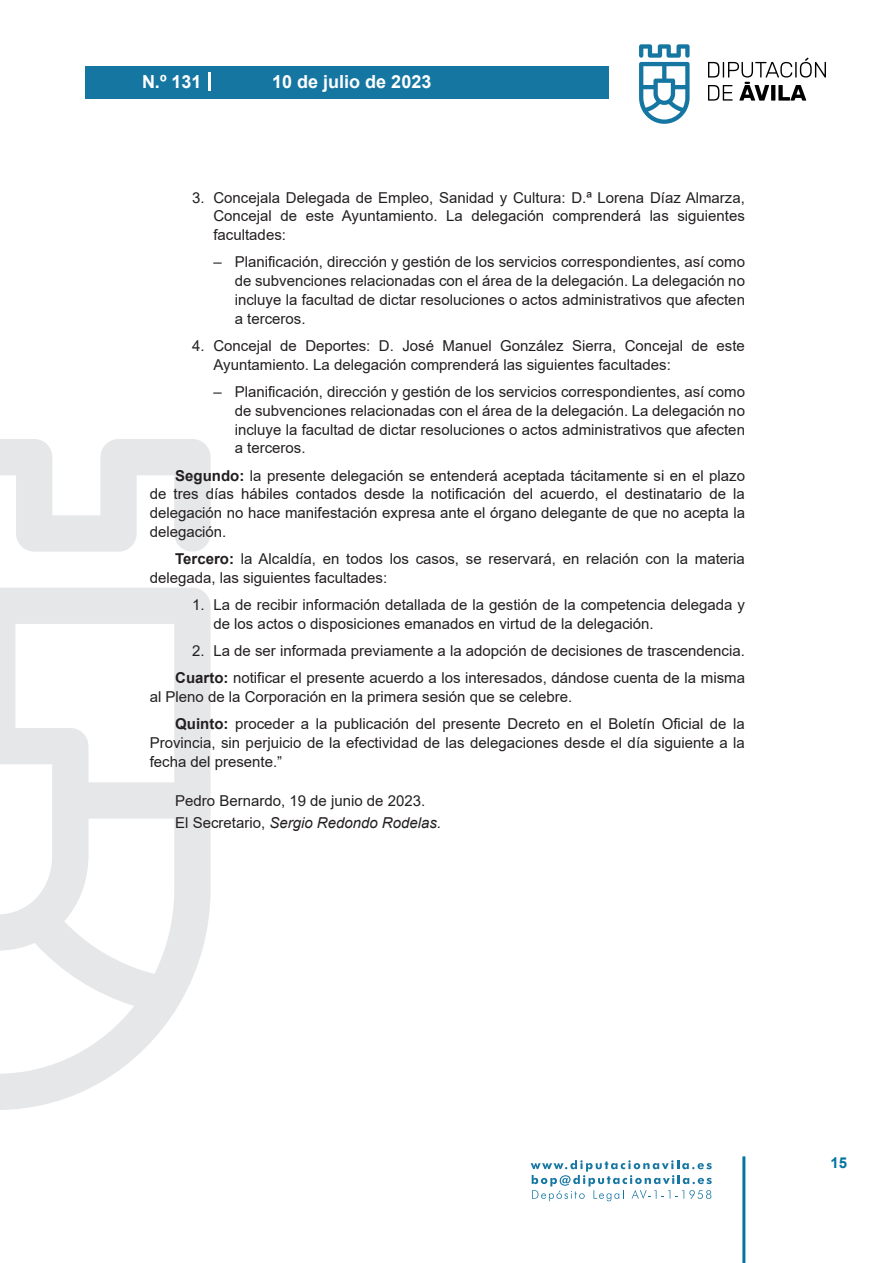
<style>
.page{position:relative;width:893px;height:1263px;background:#fff}
.page>*{position:absolute;margin:0;border:0;box-sizing:border-box;transform-origin:0 0}
.t1{font:700 18px "Arial";color:#fff}
.texto_normal{font:15px/18.8px "Arial";color:#231f20;text-align:justify}
.firma{font:italic 15px "Arial";color:#231f20}
.fecha{font:15px "Arial";color:#231f20}
.t2{font:700 15px "Arial";color:#04739f}
.s1{font-weight:700}
.s2{font-style:normal}
</style>
<div class="page">
<svg style="left:531px;top:1160px;width:181px;height:41px"></svg>
<div style="left:85px;top:66px;width:523px;height:33px;background:#1676a2"></div>
<svg style="left:639px;top:44px;width:51px;height:80px"></svg>
<svg style="left:708px;top:58px;width:118px;height:43px"></svg>
<hr style="left:742px;top:1156px;width:3px;height:107px;background:#04739f">
<svg style="left:208px;top:72px;width:2px;height:18px"></svg>
<svg style="left:0;top:439px;width:211px;height:671px"></svg>
<p class="t1" style="left:142px;top:69px;width:61px">N.º 131</p>
<p class="t1" style="left:272px;top:69px;width:161px">10 de julio de 2023</p>
<p class="texto_normal" style="left:213px;top:188px;width:533px;text-indent:-21px">3. Concejala Delegada de Empleo, Sanidad y Cultura: D.ª Lorena Díaz Almarza, Concejal de este Ayuntamiento. La delegación comprenderá las siguientes facultades:</p>
<p class="texto_normal" style="left:235px;top:253px;width:512px;text-indent:-21px">– Planificación, dirección y gestión de los servicios correspondientes, así como de subvenciones relacionadas con el área de la delegación. La delegación no incluye la facultad de dictar resoluciones o actos administrativos que afecten a terceros.</p>
<p class="texto_normal" style="left:213px;top:336px;width:533px;text-indent:-21px">4. Concejal de Deportes: D. José Manuel González Sierra, Concejal de este<br>Ayuntamiento. La delegación comprenderá las siguientes facultades:</p>
<p class="texto_normal" style="left:235px;top:382px;width:512px;text-indent:-21px">– Planificación, dirección y gestión de los servicios correspondientes, así como de subvenciones relacionadas con el área de la delegación. La delegación no incluye la facultad de dictar resoluciones o actos administrativos que afecten a terceros.</p>
<p class="texto_normal" style="left:150px;top:466px;width:597px;text-indent:26px"><span class="s1">Segundo:</span> la presente delegación se entenderá aceptada tácitamente si en el plazo de tres días hábiles contados desde la notificación del acuerdo, el destinatario de la delegación no hace manifestación expresa ante el órgano delegante de que no acepta la delegación.</p>
<p class="texto_normal" style="left:150px;top:549px;width:597px;text-indent:26px"><span class="s1">Tercero:</span> la Alcaldía, en todos los casos, se reservará, en relación con la materia delegada, las siguientes facultades:</p>
<p class="texto_normal" style="left:213px;top:595px;width:533px;text-indent:-21px">1. La de recibir información detallada de la gestión de la competencia delegada y de los actos o disposiciones emanados en virtud de la delegación.</p>
<p class="texto_normal" style="left:192px;top:641px;width:554px">2. La de ser informada previamente a la adopción de decisiones de trascendencia.</p>
<p class="texto_normal" style="left:150px;top:668px;width:597px;text-indent:26px"><span class="s1">Cuarto:</span> notificar el presente acuerdo a los interesados, dándose cuenta de la misma al Pleno de la Corporación en la primera sesión que se celebre.</p>
<p class="texto_normal" style="left:150px;top:714px;width:597px;text-indent:26px"><span class="s1">Quinto:</span> proceder a la publicación del presente Decreto en el Boletín Oficial de la Provincia, sin perjuicio de la efectividad de las delegaciones desde el día siguiente a la fecha del presente.”</p>
<p class="fecha" style="left:175px;top:790px;width:252px">Pedro Bernardo, 19 de junio de 2023.</p>
<p class="firma" style="left:175px;top:813px;width:267px"><span class="s2">El Secretario,</span> Sergio Redondo Rodelas.</p>
<p class="t2" style="left:831px;top:1152px;width:18px">15</p>
</div>
